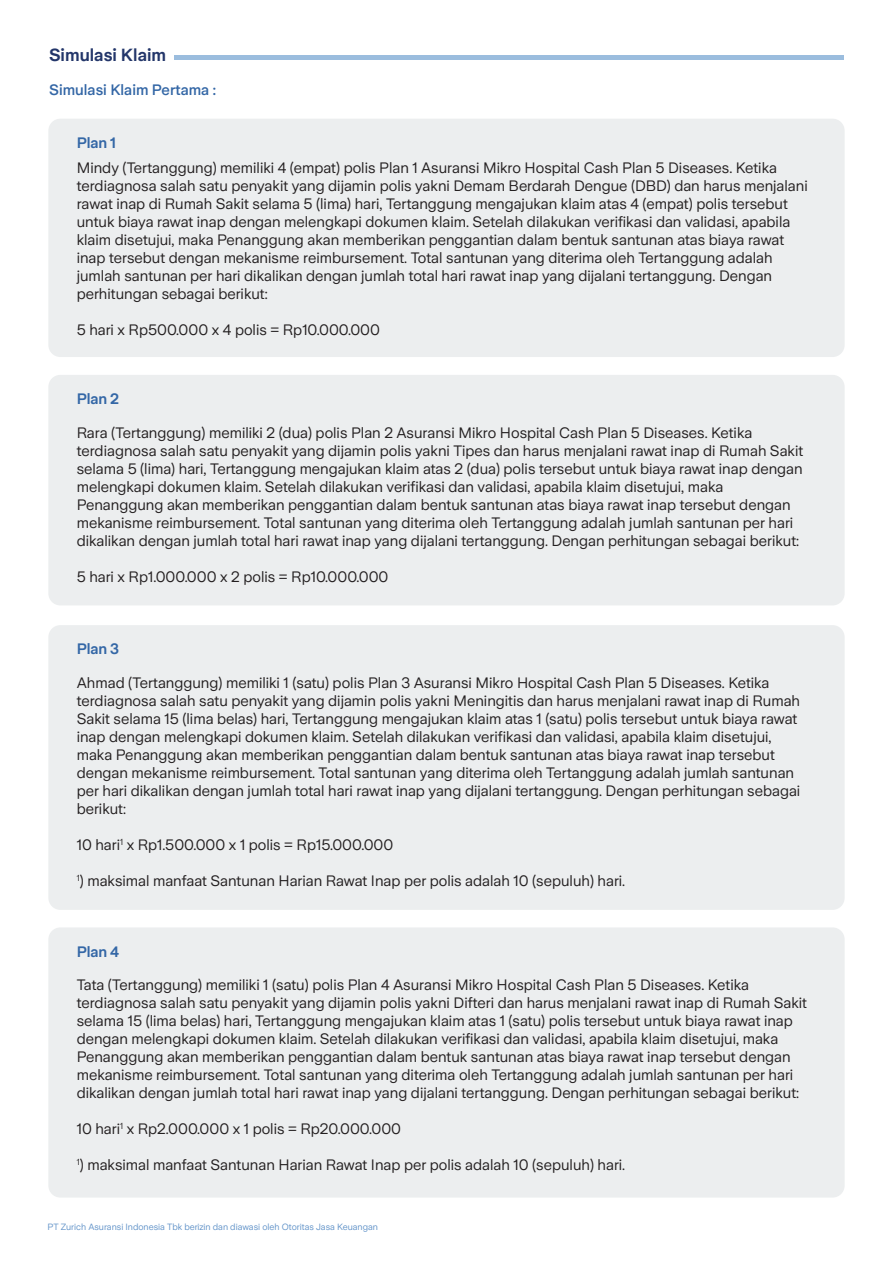
<style>
.page{position:relative;width:893px;height:1263px;background:#fff}
.page>*{position:absolute;margin:0;border:0;box-sizing:border-box;transform-origin:0 0}
.t1{font:600 17.4px "Zurich Sans";color:#23366a}
.t2{font:15px/18px "Zurich Sans";color:#231f20}
.t3{font:500 15px "Zurich Sans";color:#3467a6}
.t4{font:600 15px "Zurich Sans";letter-spacing:-.01em;color:#3467a6}
.t5{font:9px "Zurich Sans";color:#6394c9}
</style>
<div class="page">
<div style="left:48px;top:119px;width:797px;height:238px;background:#eceeef;border-radius:12px"></div>
<div style="left:48px;top:375px;width:797px;height:230px;background:#eceeef;border-radius:12px"></div>
<div style="left:48px;top:625px;width:797px;height:285px;background:#eceeef;border-radius:12px"></div>
<div style="left:48px;top:927px;width:797px;height:270px;background:#eceeef;border-radius:12px"></div>
<hr style="left:175px;top:55px;width:669px;height:4px;background:#9bbdde">
<p class="t1" style="left:49px;top:46px;width:119px">Simulasi Klaim</p>
<p class="t3" style="left:49px;top:81px;width:168px">Simulasi Klaim Pertama :</p>
<p class="t4" style="left:77px;top:135px;width:41px">Plan 1</p>
<p class="t2" style="left:77px;top:159px;width:733px">Mindy (Tertanggung) memiliki 4 (empat) polis Plan 1 Asuransi Mikro Hospital Cash Plan 5 Diseases. Ketika terdiagnosa salah satu penyakit yang dijamin polis yakni Demam Berdarah Dengue (DBD) dan harus menjalani rawat inap di Rumah Sakit selama 5 (lima) hari, Tertanggung mengajukan klaim atas 4 (empat) polis tersebut untuk biaya rawat inap dengan melengkapi dokumen klaim. Setelah dilakukan verifikasi dan validasi, apabila klaim disetujui, maka Penanggung akan memberikan penggantian dalam bentuk santunan atas biaya rawat inap tersebut dengan mekanisme reimbursement. Total santunan yang diterima oleh Tertanggung adalah jumlah santunan per hari dikalikan dengan jumlah total hari rawat inap yang dijalani tertanggung. Dengan perhitungan sebagai berikut:</p>
<p class="t2" style="left:77px;top:321px;width:305px">5 hari x Rp500.000 x 4 polis = Rp10.000.000</p>
<p class="t4" style="left:77px;top:391px;width:44px">Plan 2</p>
<p class="t2" style="left:77px;top:424px;width:728px">Rara (Tertanggung) memiliki 2 (dua) polis Plan 2 Asuransi Mikro Hospital Cash Plan 5 Diseases. Ketika terdiagnosa salah satu penyakit yang dijamin polis yakni Tipes dan harus menjalani rawat inap di Rumah Sakit selama 5 (lima) hari, Tertanggung mengajukan klaim atas 2 (dua) polis tersebut untuk biaya rawat inap dengan melengkapi dokumen klaim. Setelah dilakukan verifikasi dan validasi, apabila klaim disetujui, maka Penanggung akan memberikan penggantian dalam bentuk santunan atas biaya rawat inap tersebut dengan mekanisme reimbursement. Total santunan yang diterima oleh Tertanggung adalah jumlah santunan per hari dikalikan dengan jumlah total hari rawat inap yang dijalani tertanggung. Dengan perhitungan sebagai berikut:</p>
<p class="t2" style="left:77px;top:568px;width:313px">5 hari x Rp1.000.000 x 2 polis = Rp10.000.000</p>
<p class="t4" style="left:77px;top:641px;width:44px">Plan 3</p>
<p class="t2" style="left:77px;top:674px;width:725px">Ahmad (Tertanggung) memiliki 1 (satu) polis Plan 3 Asuransi Mikro Hospital Cash Plan 5 Diseases. Ketika terdiagnosa salah satu penyakit yang dijamin polis yakni Meningitis dan harus menjalani rawat inap di Rumah Sakit selama 15 (lima belas) hari, Tertanggung mengajukan klaim atas 1 (satu) polis tersebut untuk biaya rawat inap dengan melengkapi dokumen klaim. Setelah dilakukan verifikasi dan validasi, apabila klaim disetujui, maka Penanggung akan memberikan penggantian dalam bentuk santunan atas biaya rawat inap tersebut dengan mekanisme reimbursement. Total santunan yang diterima oleh Tertanggung adalah jumlah santunan per hari dikalikan dengan jumlah total hari rawat inap yang dijalani tertanggung. Dengan perhitungan sebagai berikut:</p>
<p class="t2" style="left:77px;top:836px;width:318px">10 hari<sup>1</sup> x Rp1.500.000 x 1 polis = Rp15.000.000</p>
<p class="t2" style="left:77px;top:872px;width:550px"><sup>1</sup>) maksimal manfaat Santunan Harian Rawat Inap per polis adalah 10 (sepuluh) hari.</p>
<p class="t4" style="left:77px;top:943px;width:44px">Plan 4</p>
<p class="t2" style="left:77px;top:976px;width:732px">Tata (Tertanggung) memiliki 1 (satu) polis Plan 4 Asuransi Mikro Hospital Cash Plan 5 Diseases. Ketika terdiagnosa salah satu penyakit yang dijamin polis yakni Difteri dan harus menjalani rawat inap di Rumah Sakit selama 15 (lima belas) hari, Tertanggung mengajukan klaim atas 1 (satu) polis tersebut untuk biaya rawat inap dengan melengkapi dokumen klaim. Setelah dilakukan verifikasi dan validasi, apabila klaim disetujui, maka Penanggung akan memberikan penggantian dalam bentuk santunan atas biaya rawat inap tersebut dengan mekanisme reimbursement. Total santunan yang diterima oleh Tertanggung adalah jumlah santunan per hari dikalikan dengan jumlah total hari rawat inap yang dijalani tertanggung. Dengan perhitungan sebagai berikut:</p>
<p class="t2" style="left:77px;top:1120px;width:326px">10 hari<sup>1</sup> x Rp2.000.000 x 1 polis = Rp20.000.000</p>
<p class="t2" style="left:77px;top:1156px;width:550px"><sup>1</sup>) maksimal manfaat Santunan Harian Rawat Inap per polis adalah 10 (sepuluh) hari.</p>
<p class="t5" style="left:48px;top:1222px;width:332px">PT Zurich Asuransi Indonesia Tbk berizin dan diawasi oleh Otoritas Jasa Keuangan</p>
</div>
